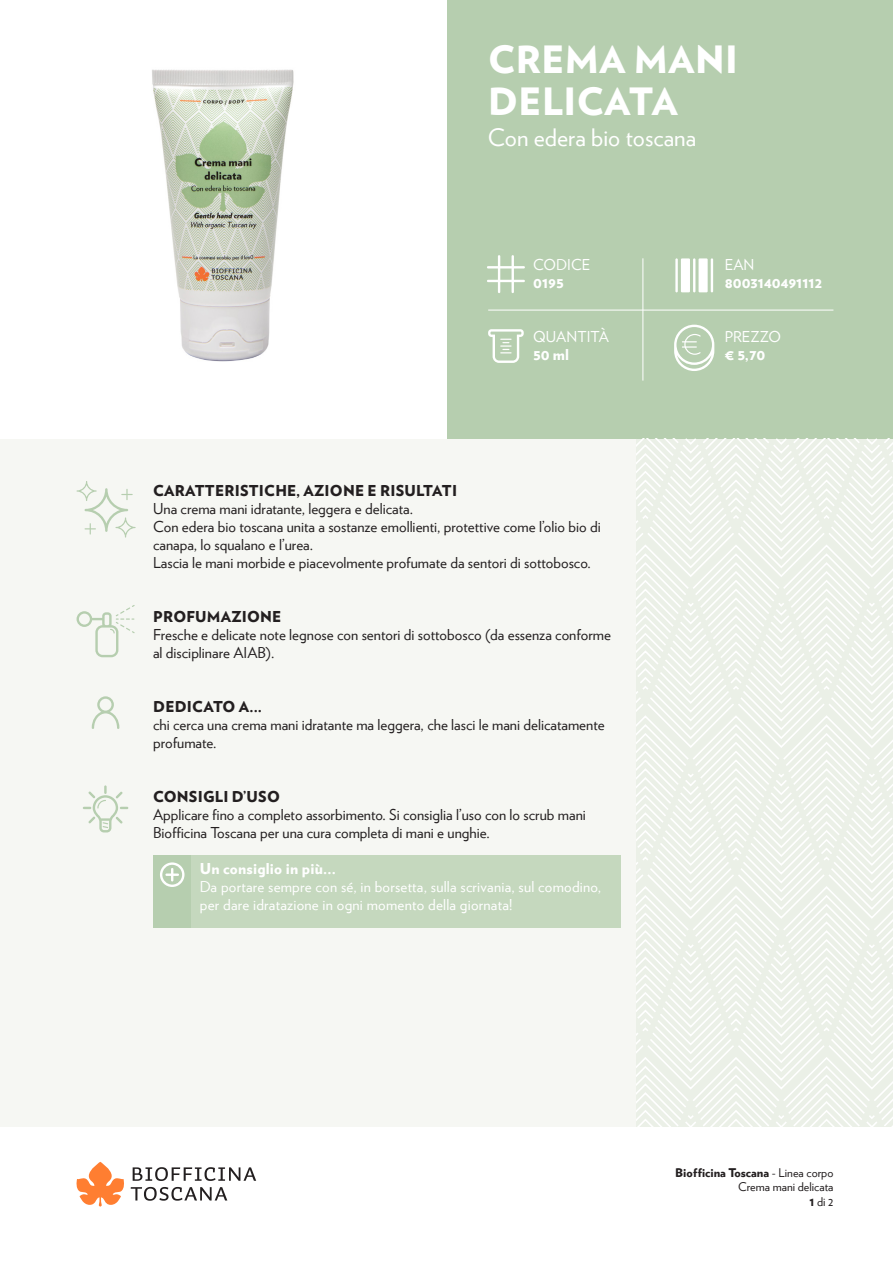
<style>
.page{position:relative;width:893px;height:1263px;background:#fff}
.page>*{position:absolute;margin:0;border:0;box-sizing:border-box;transform-origin:0 0}
.titolo{font:900 37.5px/42px "Verlag";letter-spacing:.015em;color:#fff}
.sottotitolo{font:24px "Verlag";color:#fff}
.txt{font:15px/18px "Verlag";color:#231f20}
.testo_box{font:15px/18px "Verlag";letter-spacing:.015em;color:#fff}
.titoli{font:900 15px "Verlag";letter-spacing:.015em;color:#231f20}
.numeri{font:900 15px "Verlag";color:#fff}
.codici{font:15px "Verlag";color:#fff}
.titolo_box{font:900 15px "Verlag";letter-spacing:.015em;color:#fff}
.t1{font:900 12px "Verlag";color:#231f20}
.t2{font:12px "Verlag";color:#231f20}
.s1{font-weight:400}
.s2{font-weight:900}
</style>
<div class="page">
<div style="left:0;top:438px;width:637px;height:689px;background:#f6f7f3"></div>
<div style="left:446px;top:0;width:447px;height:438px;background:#b6ceaf"></div>
<div style="left:153px;top:856px;width:38px;height:72px;background:#b6ceaf"></div>
<div style="left:191px;top:856px;width:430px;height:72px;background:#c5d8be"></div>
<svg style="left:133px;top:1167px;width:123px;height:14px"></svg>
<svg style="left:131px;top:1187px;width:96px;height:14px"></svg>
<svg style="left:76px;top:1162px;width:48px;height:44px"></svg>
<svg style="left:487px;top:255px;width:38px;height:38px"></svg>
<hr style="left:675px;top:258px;width:3px;height:34px;background:#fff">
<div style="left:681px;top:258px;width:9px;height:34px;background:#fff"></div>
<hr style="left:711px;top:258px;width:2px;height:34px;background:#fff">
<hr style="left:693px;top:258px;width:2px;height:34px;background:#fff">
<svg style="left:699px;top:258px;width:9px;height:34px"></svg>
<svg style="left:488px;top:329px;width:36px;height:34px"></svg>
<hr style="left:642px;top:258px;width:1px;height:123px;background:#fff">
<hr style="left:488px;top:310px;width:345px;height:1px;background:#fff">
<svg style="left:160px;top:862px;width:24px;height:25px"></svg>
<svg style="left:77px;top:605px;width:58px;height:52px"></svg>
<svg style="left:92px;top:696px;width:27px;height:33px"></svg>
<svg style="left:77px;top:481px;width:59px;height:57px"></svg>
<svg style="left:83px;top:785px;width:45px;height:47px"></svg>
<svg style="left:637px;top:438px;width:256px;height:689px"></svg>
<img style="left:152px;top:69px;width:142px;height:293px">
<svg style="left:674px;top:325px;width:40px;height:46px"></svg>
<p class="titolo" style="left:488px;top:36px;width:251px">CREMA MANI<br>DELICATA</p>
<p class="sottotitolo" style="left:488px;top:119px;width:210px">Con edera bio toscana</p>
<p class="codici" style="left:533px;top:254px;width:59px">CODICE</p>
<p class="numeri" style="left:533px;top:271px;width:32px">0195</p>
<p class="codici" style="left:533px;top:326px;width:77px">QUANTITÀ</p>
<p class="numeri" style="left:533px;top:343px;width:37px">50 ml</p>
<p class="titoli" style="left:153px;top:478px;width:305px">CARATTERISTICHE, AZIONE E RISULTATI</p>
<p class="txt" style="left:153px;top:499px;width:261px">Una crema mani idratante, leggera e delicata.</p>
<p class="txt" style="left:153px;top:517px;width:449px">Con edera bio toscana unita a sostanze emollienti, protettive come l’olio bio di canapa, lo squalano e l’urea.</p>
<p class="txt" style="left:153px;top:553px;width:439px">Lascia le mani morbide e piacevolmente profumate da sentori di sottobosco.</p>
<p class="titoli" style="left:153px;top:604px;width:130px">PROFUMAZIONE</p>
<p class="txt" style="left:153px;top:625px;width:459px">Fresche e delicate note legnose con sentori di sottobosco (da essenza conforme al disciplinare AIAB).</p>
<p class="titoli" style="left:153px;top:694px;width:110px">DEDICATO A...</p>
<p class="txt" style="left:153px;top:715px;width:453px">chi cerca una crema mani idratante ma leggera, che lasci le mani delicatamente profumate.</p>
<p class="titoli" style="left:153px;top:784px;width:128px">CONSIGLI D’USO</p>
<p class="txt" style="left:153px;top:805px;width:434px">Applicare fino a completo assorbimento. Si consiglia l’uso con lo scrub mani<br>Biofficina Toscana per una cura completa di mani e unghie.</p>
<p class="titolo_box" style="left:200px;top:856px;width:137px">Un consiglio in più...</p>
<p class="testo_box" style="left:200px;top:877px;width:403px">Da portare sempre con sé, in borsetta, sulla scrivania, sul comodino, per dare idratazione in ogni momento della giornata!</p>
<p class="codici" style="left:725px;top:254px;width:31px">EAN</p>
<p class="numeri" style="left:725px;top:271px;width:99px">8003140491112</p>
<p class="codici" style="left:725px;top:326px;width:58px">PREZZO</p>
<p class="numeri" style="left:725px;top:343px;width:42px">€ 5,70</p>
<p class="t1" style="left:675px;top:1162px;width:160px">Biofficina Toscana <span class="s1">- Linea corpo</span></p>
<p class="t2" style="left:738px;top:1178px;width:97px">Crema mani delicata</p>
<p class="t2" style="left:809px;top:1192px;width:26px"><span class="s2">1</span> di 2</p>
</div>
